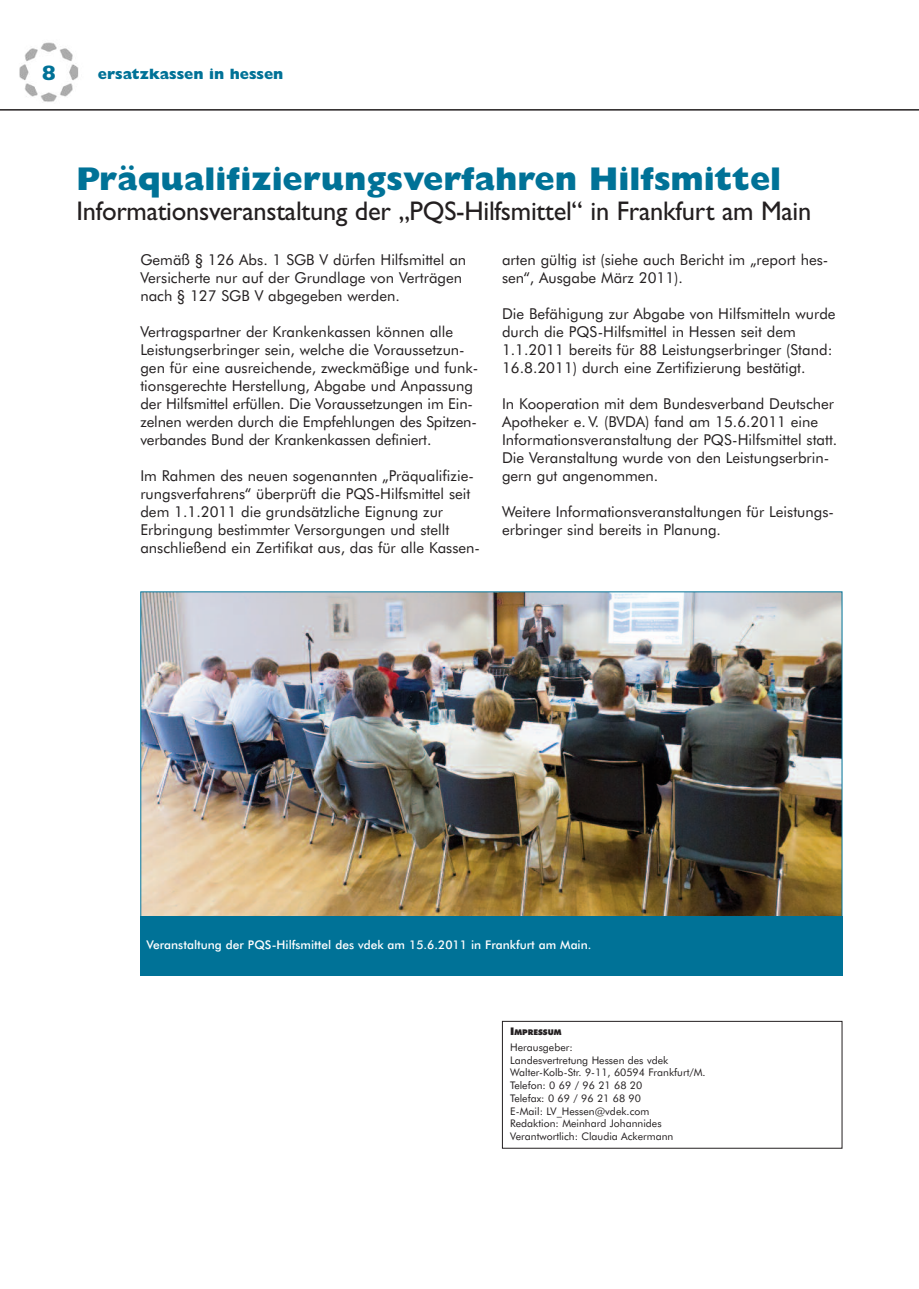
<style>
.page{position:relative;width:919px;height:1289px;background:#fff}
.page>*{position:absolute;margin:0;border:0;box-sizing:border-box;transform-origin:0 0}
.t1{font:800 33px "Gill Sans";color:#007297}
.t2{font:27px "Gill Sans";letter-spacing:-.01em;color:#231f20}
.t3{font:800 21px "Gill Sans";color:#007297}
.t4{font:15px/18px "Futura BT";color:#231f20}
.t5{font:800 15px "Gill Sans";color:#007297}
.t6{font:500 12px "Futura BT";color:#fff}
.t7{font:10.5px/12.8px "Futura BT";color:#231f20}
.t8{font:900 7.8px "Futura BT";color:#231f20}
.s1{font-size:10.5px}
</style>
<div class="page">
<img style="left:19px;top:42px;width:60px;height:60px">
<hr style="left:0;top:109px;width:918px;height:2px;background:#231f20">
<div style="left:502px;top:1020px;width:340px;height:128px;border:1px solid #231f20"></div>
<img style="left:142px;top:593px;width:698px;height:323px">
<div style="left:140px;top:916px;width:702px;height:59px;background:#007297"></div>
<h3 class="t3" style="left:42px;top:65px;width:16px">8</h3>
<p class="t5" style="left:98px;top:68px;width:187px">ersatzkassen in hessen</p>
<h1 class="t1" style="left:77px;top:166px;width:706px">Präqualifizierungsverfahren Hilfsmittel</h1>
<h2 class="t2" style="left:77px;top:200px;width:736px">Informationsveranstaltung der „PQS-Hilfsmittel“ in Frankfurt am Main</h2>
<p class="t4" style="left:140px;top:252px;width:327px">Gemäß § 126 Abs. 1 SGB V dürfen Hilfsmittel an<br>Versicherte nur auf der Grundlage von Verträgen nach § 127 SGB V abgegeben werden.</p>
<p class="t4" style="left:140px;top:324px;width:339px">Vertragspartner der Krankenkassen können alle Leistungserbringer sein, welche die Voraussetzun&shy;gen für eine ausreichende, zweckmäßige und funk&shy;tionsgerechte Herstellung, Abgabe und Anpassung der Hilfsmittel erfüllen. Die Voraussetzungen im Ein&shy;zelnen werden durch die Empfehlungen des Spitzen&shy;verbandes Bund der Krankenkassen definiert.</p>
<p class="t4" style="left:140px;top:468px;width:341px">Im Rahmen des neuen sogenannten „Präqualifizie&shy;rungsverfahrens“ überprüft die PQS-Hilfsmittel seit dem 1.1.2011 die grundsätzliche Eignung zur Erbringung bestimmter Versorgungen und stellt anschließend ein Zertifikat aus, das für alle Kassen-</p>
<p class="t4" style="left:502px;top:252px;width:328px">arten gültig ist (siehe auch Bericht im „report hes&shy;sen“, Ausgabe März 2011).</p>
<p class="t4" style="left:502px;top:306px;width:335px">Die Befähigung zur Abgabe von Hilfsmitteln wurde durch die PQS-Hilfsmittel in Hessen seit dem 1.1.2011 bereits für 88 Leistungserbringer (Stand:<br>16.8.2011) durch eine Zertifizierung bestätigt.</p>
<p class="t4" style="left:502px;top:396px;width:337px">In Kooperation mit dem Bundesverband Deutscher Apotheker e. V. (BVDA) fand am 15.6.2011 eine Informationsveranstaltung der PQS-Hilfsmittel statt.<br>Die Veranstaltung wurde von den Leistungserbrin&shy;gern gut angenommen.</p>
<p class="t4" style="left:502px;top:504px;width:333px">Weitere Informationsveranstaltungen für Leistungs&shy;erbringer sind bereits in Planung.</p>
<p class="t6" style="left:146px;top:939px;width:446px">Veranstaltung der PQS-Hilfsmittel des vdek am 15.6.2011 in Frankfurt am Main.</p>
<p class="t8" style="left:510px;top:1029px;width:53px"><span class="s1">I</span>MPRESSUM</p>
<p class="t7" style="left:510px;top:1041px;width:197px">Herausgeber:<br>Landesvertretung Hessen des vdek<br>Walter-Kolb-Str. 9-11, 60594 Frankfurt/M.<br>Telefon: 0 69 / 96 21 68 20<br>Telefax: 0 69 / 96 21 68 90<br>E-Mail: LV_Hessen@vdek.com<br>Redaktion: Meinhard Johannides<br>Verantwortlich: Claudia Ackermann</p>
</div>
